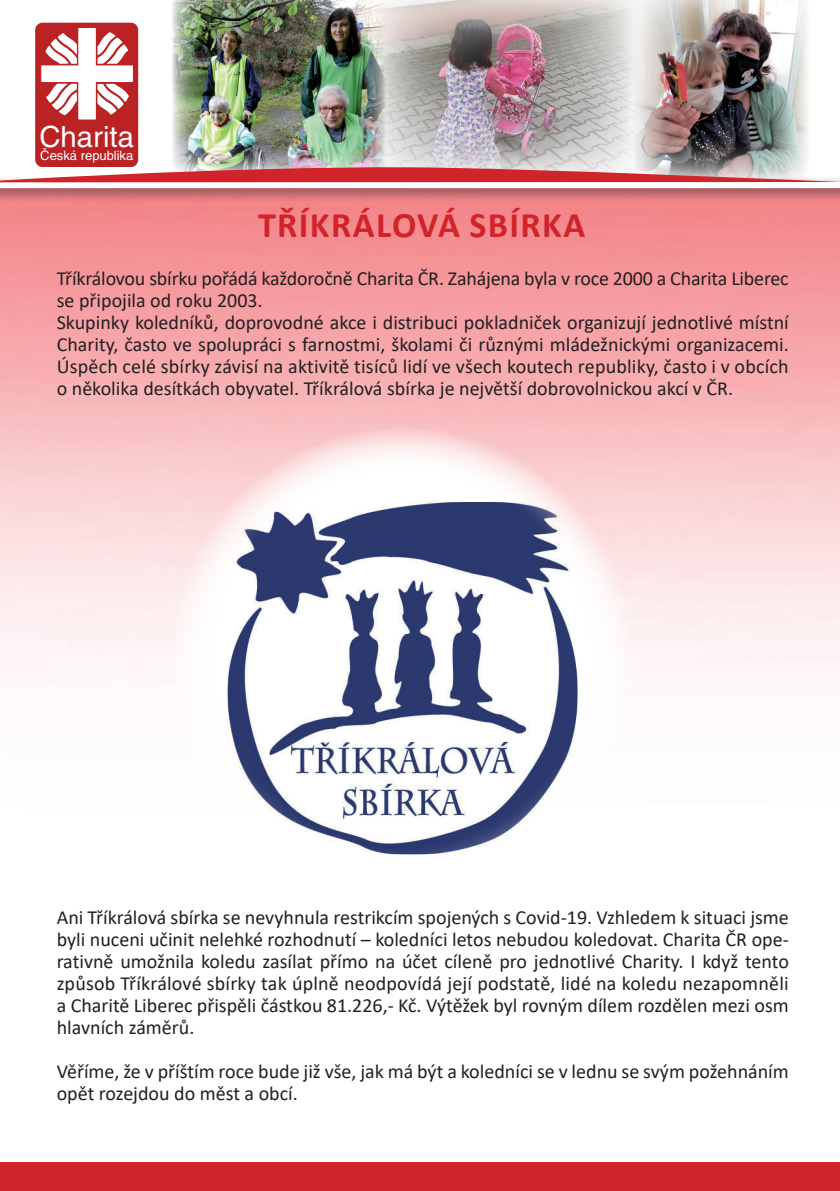
<style>
.page{position:relative;width:840px;height:1191px;background:#fff}
.page>*{position:absolute;margin:0;border:0;box-sizing:border-box;transform-origin:0 0}
.t1{font:700 36px "Calibri";letter-spacing:.04em;color:#d1232a}
.t2{font:29.2px "Helvetica CE";color:#fff}
.t3{font:20px/22px "Calibri";color:#231f20}
.t4{font:13px "Helvetica CE";color:#fff}
</style>
<div class="page">
<img style="left:386px;top:0;width:247px;height:23px">
<img style="left:633px;top:0;width:174px;height:23px">
<img style="left:172px;top:0;width:214px;height:23px">
<div style="left:0;top:1162px;width:839px;height:29px;background:#d1232a"></div>
<svg style="left:839px;top:1162px;width:1px;height:29px"></svg>
<div style="left:0;top:175px;width:839px;height:28px;background:#231f20;opacity:.75"></div>
<div style="left:0;top:182px;width:839px;height:6px;background:#fff"></div>
<img style="left:0;top:23px;width:840px;height:159px">
<svg style="left:171px;top:428px;width:462px;height:461px"></svg>
<img style="left:227px;top:502px;width:350px;height:352px">
<h2 class="t2" style="left:39px;top:119px;width:96px">Charita</h2>
<p class="t4" style="left:40px;top:148px;width:94px">Česká republika</p>
<h1 class="t1" style="left:258px;top:199px;width:328px">TŘÍKRÁLOVÁ SBÍRKA</h1>
<p class="t3" style="left:57px;top:267px;width:733px">Tříkrálovou sbírku pořádá každoročně Charita ČR. Zahájena byla v roce 2000 a Charita Liberec se připojila od roku 2003.<br>Skupinky koledníků, doprovodné akce i distribuci pokladniček organizují jednotlivé místní Charity, často ve spolupráci s farnostmi, školami či různými mládežnickými organizacemi.<br>Úspěch celé sbírky závisí na aktivitě tisíců lidí ve všech koutech republiky, často i v obcích o několika desítkách obyvatel. Tříkrálová sbírka je největší dobrovolnickou akcí v ČR.</p>
<p class="t3" style="left:57px;top:905px;width:733px;text-align:justify">Ani Tříkrálová sbírka se nevyhnula restrikcím spojených s Covid-19. Vzhledem k situaci jsme byli nuceni učinit nelehké rozhodnutí – koledníci letos nebudou koledovat. Charita ČR ope&shy;rativně umožnila koledu zasílat přímo na účet cíleně pro jednotlivé Charity. I když tento způsob Tříkrálové sbírky tak úplně neodpovídá její podstatě, lidé na koledu nezapomněli a Charitě Liberec přispěli částkou 81.226,- Kč. Výtěžek byl rovným dílem rozdělen mezi osm hlavních záměrů.</p>
<p class="t3" style="left:57px;top:1059px;width:733px">Věříme, že v příštím roce bude již vše, jak má být a koledníci se v lednu se svým požehnáním opět rozejdou do měst a obcí.</p>
</div>
